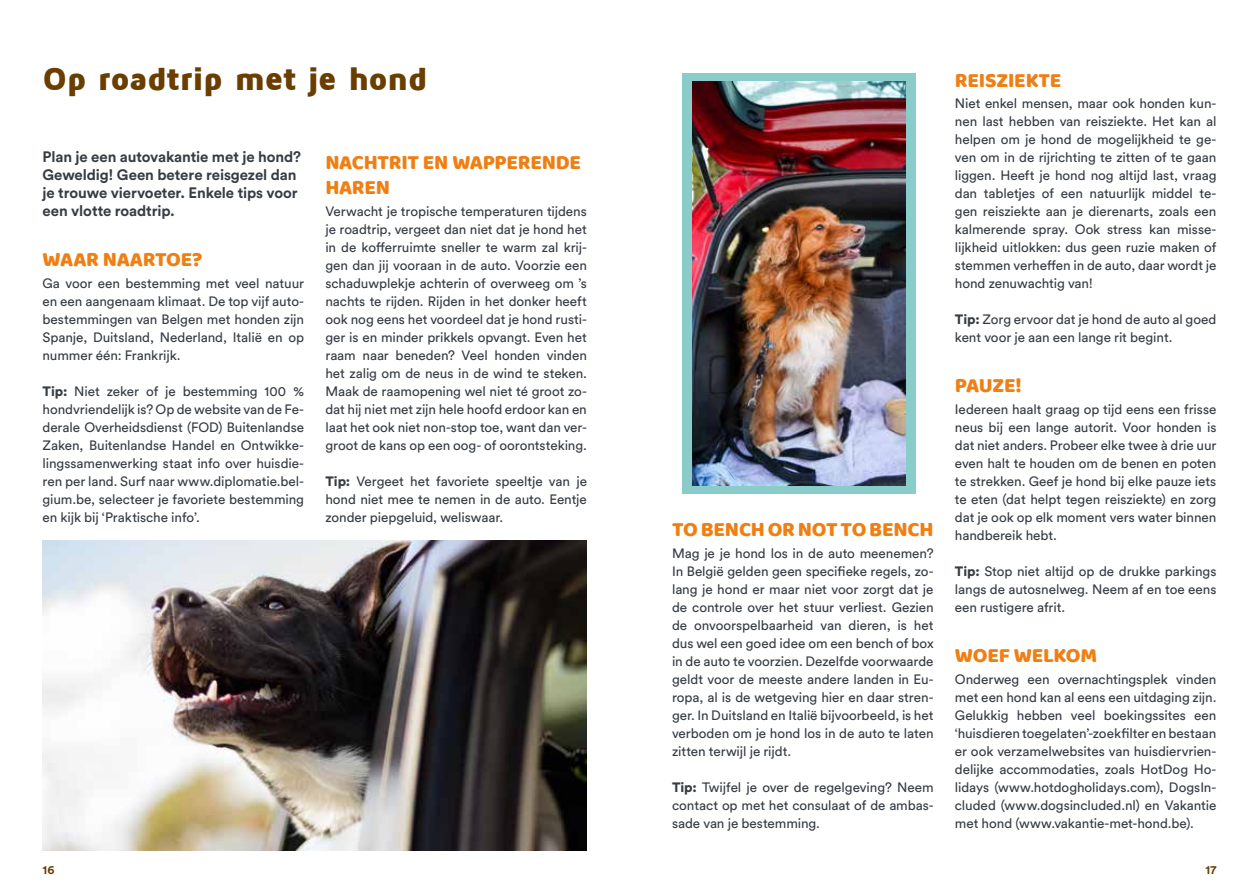
<style>
.page{position:relative;width:1259px;height:893px;background:#fff}
.page>*{position:absolute;margin:0;border:0;box-sizing:border-box;transform-origin:0 0}
.t1{font:900 33px "Maven Pro";letter-spacing:-.015em;color:#6a3d00}
.t2{font:21px/25.2px "Baloo";letter-spacing:-.01em;color:#ef7f13}
.t3{font:700 15px/18px "Circular Std";letter-spacing:-.005em;color:#363c44}
.t4{font:13.5px/18px "Circular Std";letter-spacing:-.005em;color:#363c44;text-align:justify}
.t5{font:700 12px "Circular Std";color:#6a3d00}
.s1{font-weight:900}
</style>
<div class="page">
<img style="left:43px;top:540px;width:544px;height:310px">
<div style="left:682px;top:73px;width:234px;height:421px;background:#89ccca"></div>
<img style="left:692px;top:81px;width:213px;height:405px">
<h1 class="t1" style="left:43px;top:61px;width:386px">Op roadtrip met je hond</h1>
<p class="t3" style="left:43px;top:147px;width:260px">Plan je een autovakantie met je hond?<br>Geweldig! Geen betere reisgezel dan je trouwe viervoeter. Enkele tips voor een vlotte roadtrip.</p>
<h2 class="t2" style="left:43px;top:247px;width:162px">WAAR NAARTOE?</h2>
<p class="t4" style="left:43px;top:274px;width:263px">Ga voor een bestemming met veel natuur en een aangenaam klimaat. De top vijf auto&shy;bestemmingen van Belgen met honden zijn Spanje, Duitsland, Nederland, Italië en op nummer één: Frankrijk.</p>
<p class="t4" style="left:43px;top:382px;width:263px"><span class="s1">Tip:</span> Niet zeker of je bestemming 100 % hondvriendelijk is? Op de website van de Fe&shy;derale Overheidsdienst (FOD) Buitenlandse Zaken, Buitenlandse Handel en Ontwikke&shy;lingssamenwerking staat info over huisdie&shy;ren per land. Surf naar www.diplomatie.bel&shy;gium.be, selecteer je favoriete bestemming en kijk bij ‘Praktische info’.</p>
<h2 class="t2" style="left:325px;top:149px;width:257px">NACHTRIT EN WAPPERENDE<br>HAREN</h2>
<p class="t4" style="left:325px;top:202px;width:263px">Verwacht je tropische temperaturen tijdens je roadtrip, vergeet dan niet dat je hond het in de kofferruimte sneller te warm zal krij&shy;gen dan jij vooraan in de auto. Voorzie een schaduwplekje achterin of overweeg om ’s nachts te rijden. Rijden in het donker heeft ook nog eens het voordeel dat je hond rusti&shy;ger is en minder prikkels opvangt. Even het raam naar beneden? Veel honden vinden het zalig om de neus in de wind te steken.<br>Maak de raamopening wel niet té groot zo&shy;dat hij niet met zijn hele hoofd erdoor kan en laat het ook niet non-stop toe, want dan ver&shy;groot de kans op een oog- of oorontsteking.</p>
<p class="t4" style="left:325px;top:472px;width:263px"><span class="s1">Tip:</span> Vergeet het favoriete speeltje van je hond niet mee te nemen in de auto. Eentje zonder piepgeluid, weliswaar.</p>
<h2 class="t2" style="left:672px;top:517px;width:263px">TO BENCH OR NOT TO BENCH</h2>
<p class="t4" style="left:672px;top:544px;width:263px">Mag je je hond los in de auto meenemen?<br>In België gelden geen specifieke regels, zo&shy;lang je hond er maar niet voor zorgt dat je de controle over het stuur verliest. Gezien de onvoorspelbaarheid van dieren, is het dus wel een goed idee om een bench of box in de auto te voorzien. Dezelfde voorwaarde geldt voor de meeste andere landen in Eu&shy;ropa, al is de wetgeving hier en daar stren&shy;ger. In Duitsland en Italië bijvoorbeeld, is het verboden om je hond los in de auto te laten zitten terwijl je rijdt.</p>
<p class="t4" style="left:672px;top:778px;width:263px"><span class="s1">Tip:</span> Twijfel je over de regelgeving? Neem contact op met het consulaat of de ambas&shy;sade van je bestemming.</p>
<h2 class="t2" style="left:955px;top:67px;width:108px">REISZIEKTE</h2>
<p class="t4" style="left:955px;top:94px;width:263px">Niet enkel mensen, maar ook honden kun&shy;nen last hebben van reisziekte. Het kan al helpen om je hond de mogelijkheid te ge&shy;ven om in de rijrichting te zitten of te gaan liggen. Heeft je hond nog altijd last, vraag dan tabletjes of een natuurlijk middel te&shy;gen reisziekte aan je dierenarts, zoals een kalmerende spray. Ook stress kan misse&shy;lijkheid uitlokken: dus geen ruzie maken of stemmen verheffen in de auto, daar wordt je hond zenuwachtig van!</p>
<p class="t4" style="left:955px;top:310px;width:263px"><span class="s1">Tip:</span> Zorg ervoor dat je hond de auto al goed kent voor je aan een lange rit begint.</p>
<h2 class="t2" style="left:955px;top:373px;width:68px">PAUZE!</h2>
<p class="t4" style="left:955px;top:400px;width:263px">Iedereen haalt graag op tijd eens een frisse neus bij een lange autorit. Voor honden is dat niet anders. Probeer elke twee à drie uur even halt te houden om de benen en poten te strekken. Geef je hond bij elke pauze iets te eten (dat helpt tegen reisziekte) en zorg dat je ook op elk moment vers water binnen handbereik hebt.</p>
<p class="t4" style="left:955px;top:562px;width:263px"><span class="s1">Tip:</span> Stop niet altijd op de drukke parkings langs de autosnelweg. Neem af en toe eens een rustigere afrit.</p>
<h2 class="t2" style="left:955px;top:643px;width:144px">WOEF WELKOM</h2>
<p class="t4" style="left:955px;top:670px;width:263px">Onderweg een overnachtingsplek vinden met een hond kan al eens een uitdaging zijn.<br>Gelukkig hebben veel boekingssites een ‘huisdieren toegelaten’-zoekfilter en bestaan er ook verzamelwebsites van huisdiervrien&shy;delijke accommodaties, zoals HotDog Ho&shy;lidays (www.hotdogholidays.com), DogsIn&shy;cluded (www.dogsincluded.nl) en Vakantie met hond (www.vakantie-met-hond.be).</p>
<p class="t5" style="left:43px;top:862px;width:13px">16</p>
<p class="t5" style="left:1205px;top:862px;width:12px">17</p>
</div>
